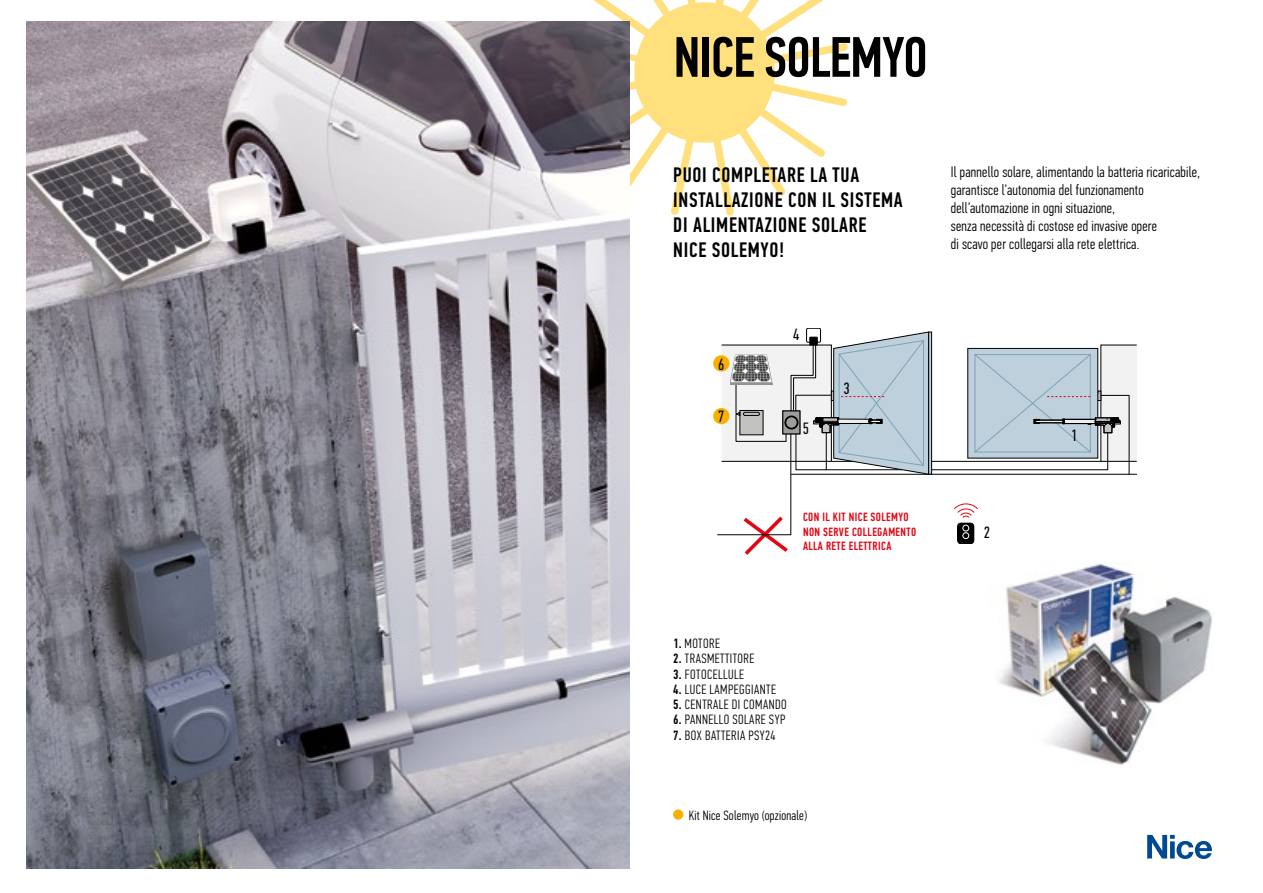
<style>
.page{position:relative;width:1263px;height:893px;background:#fff}
.page>*{position:absolute;margin:0;border:0;box-sizing:border-box;transform-origin:0 0}
.t1{font:500 57px "PF Din Text Comp Pro";letter-spacing:-.015em;color:#000}
.t2{font:500 21px/25.2px "PF Din Text Comp Pro";letter-spacing:.035em;color:#000}
.t3{font:16.35px "PF Din Text Comp Pro";color:#000}
.t4{font:300 15px/18px "PF Din Text Comp Pro";letter-spacing:.015em;color:#000}
.t5{font:300 13.5px "PF Din Text Comp Pro";letter-spacing:.035em;color:#000}
.t6{font:300 13.5px "PF Din Text Comp Pro";letter-spacing:.015em;color:#000}
.t7{font:500 12px/14.4px "PF Din Text Comp Pro";letter-spacing:.035em;color:#e30613}
.s1{font-weight:500}
</style>
<div class="page">
<div style="left:1101px;top:345px;width:36px;height:116px;background:#f2f2f2"></div>
<hr style="left:791px;top:474px;width:346px;height:1px;background:#000">
<svg style="left:593px;top:0;width:255px;height:216px"></svg>
<div style="left:673px;top:809px;width:10px;height:11px;background:#f9b000;border-radius:50%"></div>
<svg style="left:713px;top:355px;width:16px;height:17px"></svg>
<svg style="left:713px;top:408px;width:16px;height:16px"></svg>
<img style="left:27px;top:21px;width:603px;height:847px">
<svg style="left:717px;top:328px;width:412px;height:227px"></svg>
<img style="left:999px;top:564px;width:213px;height:202px">
<svg style="left:1147px;top:835px;width:65px;height:24px"></svg>
<h1 class="t1" style="left:674px;top:24px;width:256px">NICE SOLEMYO</h1>
<h2 class="t2" style="left:673px;top:162px;width:231px">PUOI COMPLETARE LA TUA<br>INSTALLAZIONE CON IL SISTEMA<br>DI ALIMENTAZIONE SOLARE<br>NICE SOLEMYO!</h2>
<p class="t4" style="left:951px;top:163px;width:251px">Il pannello solare, alimentando la batteria ricaricabile, garantisce l’autonomia del funzionamento dell’automazione in ogni situazione,<br>senza necessità di costose ed invasive opere<br>di scavo per collegarsi alla rete elettrica.</p>
<p class="t3" style="left:718px;top:355px;width:8px">6</p>
<p class="t3" style="left:718px;top:407px;width:8px">7</p>
<p class="t3" style="left:793px;top:325px;width:8px">4</p>
<p class="t3" style="left:803px;top:419px;width:8px">5</p>
<p class="t3" style="left:843px;top:379px;width:8px">3</p>
<p class="t7" style="left:803px;top:510px;width:115px">CON IL KIT NICE SOLEMYO<br>NON SERVE COLLEGAMENTO<br>ALLA RETE ELETTRICA</p>
<p class="t5" style="left:673px;top:636px;width:48px"><span class="s1">1.</span> MOTORE</p>
<p class="t5" style="left:673px;top:651px;width:83px"><span class="s1">2.</span> TRASMETTITORE</p>
<p class="t5" style="left:673px;top:666px;width:72px"><span class="s1">3.</span> FOTOCELLULE</p>
<p class="t5" style="left:673px;top:681px;width:104px"><span class="s1">4.</span> LUCE LAMPEGGIANTE</p>
<p class="t5" style="left:673px;top:697px;width:115px"><span class="s1">5.</span> CENTRALE DI COMANDO</p>
<p class="t5" style="left:673px;top:712px;width:114px"><span class="s1">6.</span> PANNELLO SOLARE SYP</p>
<p class="t5" style="left:673px;top:727px;width:104px"><span class="s1">7.</span> BOX BATTERIA PSY24</p>
<p class="t6" style="left:689px;top:807px;width:120px">Kit Nice Solemyo (opzionale)</p>
<p class="t3" style="left:984px;top:523px;width:8px">2</p>
<p class="t3" style="left:1071px;top:426px;width:8px">1</p>
</div>
